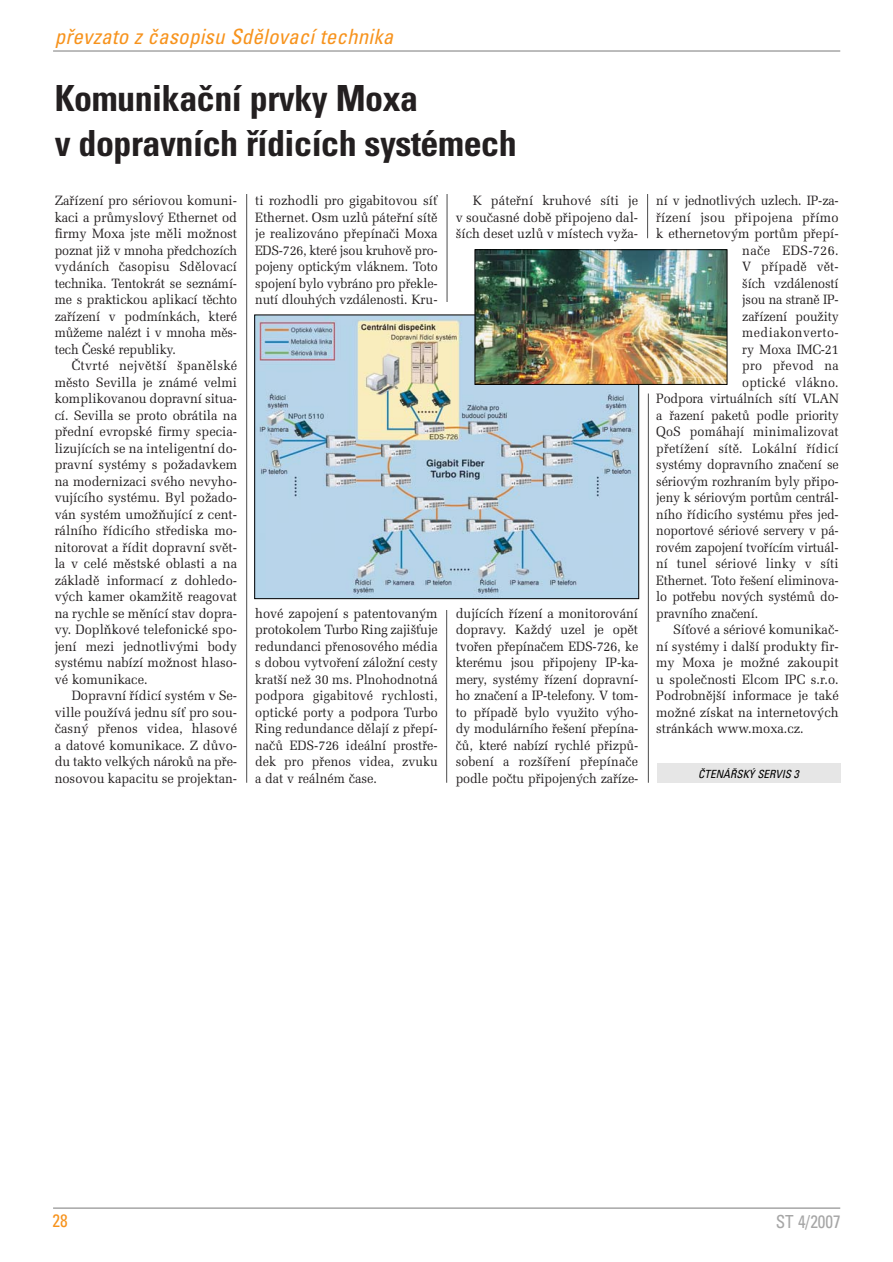
<style>
.page{position:relative;width:893px;height:1262px;background:#fff}
.page>*{position:absolute;margin:0;border:0;box-sizing:border-box;transform-origin:0 0}
.t1{font:700 condensed 36px/45px "Univers CE";letter-spacing:-.015em;color:#231f20}
.t2{font:italic condensed 21px "Univers CE";letter-spacing:.01em;color:#f7931d}
.t3{font:condensed 18px "Univers CE";color:#a6a6a6;scale:.95 1}
.t4{font:condensed 18px "Univers CE";color:#f7931d;scale:.95 1}
.t5{font:13.5px/16.5px "Melior CE";color:#231f20;text-align:justify;scale:.95 1}
.t6{font:13.5px "Melior CE";color:#231f20;scale:.93 1}
.t7{font:13.5px "Melior CE";letter-spacing:.02em;color:#231f20;scale:.93 1}
.t8{font:13.5px "Melior CE";letter-spacing:.035em;color:#231f20;scale:.93 1}
.t9{font:13.5px "Melior CE";letter-spacing:.02em;color:#231f20;scale:.95 1}
.t10{font:italic condensed 11.25px "Univers CE";color:#000}
</style>
<div class="page">
<hr style="left:53px;top:50px;width:787px;height:2px;background:#a6a6a6">
<hr style="left:53px;top:1207px;width:787px;height:1px;background:#a6a6a6">
<hr style="left:246px;top:193px;width:1px;height:589px;background:#4d4d4d">
<hr style="left:447px;top:193px;width:1px;height:109px;background:#4d4d4d">
<hr style="left:647px;top:193px;width:1px;height:45px;background:#4d4d4d">
<hr style="left:446px;top:610px;width:1px;height:172px;background:#4d4d4d">
<hr style="left:648px;top:393px;width:1px;height:389px;background:#4d4d4d">
<div style="left:657px;top:763px;width:183px;height:20px;background:#e6e6e6"></div>
<img style="left:256px;top:317px;width:381px;height:280px">
<div style="left:254px;top:315px;width:385px;height:284px;border:1px solid #000"></div>
<img style="left:476px;top:251px;width:249px;height:131px">
<div style="left:474px;top:249px;width:253px;height:135px;border:1px solid #000"></div>
<h2 class="t2" style="left:55px;top:29px;width:340px">převzato z časopisu Sdělovací technika</h2>
<h1 class="t1" style="left:55px;top:80px;width:463px">Komunikační prvky Moxa<br>v dopravních řídicích systémech</h1>
<p class="t5" style="left:55px;top:193px;width:194px">Zařízení pro sériovou komuni&shy;kaci a průmyslový Ethernet od firmy Moxa jste měli možnost poznat již v mnoha předchozích vydáních časopisu Sdělovací technika. Tentokrát se seznámí&shy;me s praktickou aplikací těchto zařízení v podmínkách, které můžeme nalézt i v mnoha měs&shy;tech České republiky.</p>
<p class="t5" style="left:55px;top:358px;width:194px;text-indent:17px">Čtvrté největší španělské město Sevilla je známé velmi komplikovanou dopravní situa&shy;cí. Sevilla se proto obrátila na přední evropské firmy specia&shy;lizujících se na inteligentní do&shy;pravní systémy s požadavkem na modernizaci svého nevyho&shy;vujícího systému. Byl požado&shy;ván systém umožňující z cent&shy;rálního řídicího střediska mo&shy;nitorovat a řídit dopravní svět&shy;la v celé městské oblasti a na základě informací z dohledo&shy;vých kamer okamžitě reagovat na rychle se měnící stav dopra&shy;vy. Doplňkové telefonické spo&shy;jení mezi jednotlivými body systému nabízí možnost hlaso&shy;vé komunikace.</p>
<p class="t5" style="left:55px;top:688px;width:194px;text-indent:17px">Dopravní řídicí systém v Se&shy;ville používá jednu síť pro sou&shy;časný přenos videa, hlasové a datové komunikace. Z důvo&shy;du takto velkých nároků na pře&shy;nosovou kapacitu se projektan-</p>
<p class="t5" style="left:255px;top:193px;width:194px">ti rozhodli pro gigabitovou síť Ethernet. Osm uzlů páteřní sítě je realizováno přepínači Moxa EDS-726, které jsou kruhově pro&shy;pojeny optickým vláknem. Toto spojení bylo vybráno pro překle&shy;nutí dlouhých vzdálenosti. Kru-</p>
<p class="t5" style="left:455px;top:193px;width:194px;text-indent:17px">K páteřní kruhové síti je v současné době připojeno dal&shy;ších deset uzlů v místech vyža-</p>
<p class="t5" style="left:255px;top:605px;width:194px">hové zapojení s patentovaným protokolem Turbo Ring zajišťuje redundanci přenosového média s dobou vytvoření záložní cesty kratší než 30 ms. Plnohodnotná podpora gigabitové rychlosti, optické porty a podpora Turbo Ring redundance dělají z přepí&shy;načů EDS-726 ideální prostře&shy;dek pro přenos videa, zvuku a dat v reálném čase.</p>
<p class="t5" style="left:455px;top:605px;width:194px">dujících řízení a monitorování dopravy. Každý uzel je opět tvořen přepínačem EDS-726, ke kterému jsou připojeny IP-ka&shy;mery, systémy řízení dopravní&shy;ho značení a IP-telefony. V tom&shy;to případě bylo využito výho&shy;dy modulárního řešení přepína&shy;čů, které nabízí rychlé přizpů&shy;sobení a rozšíření přepínače podle počtu připojených zaříze-</p>
<p class="t6" style="left:656px;top:194px;width:198px">ní v jednotlivých uzlech. IP-za-</p>
<p class="t7" style="left:656px;top:210px;width:198px">řízení jsou připojena přímo</p>
<p class="t5" style="left:656px;top:226px;width:194px">k ethernetovým portům přepí-</p>
<p class="t9" style="left:742px;top:243px;width:103px">nače EDS-726.</p>
<p class="t6" style="left:742px;top:260px;width:105px">V případě vět-</p>
<p class="t6" style="left:742px;top:276px;width:105px">ších vzdáleností</p>
<p class="t6" style="left:742px;top:293px;width:105px">jsou na straně IP-</p>
<p class="t6" style="left:742px;top:309px;width:105px">zařízení použity</p>
<p class="t8" style="left:742px;top:326px;width:105px">mediakonverto-</p>
<p class="t6" style="left:742px;top:342px;width:105px">ry Moxa IMC-21</p>
<p class="t6" style="left:742px;top:359px;width:105px">pro převod na</p>
<p class="t6" style="left:742px;top:375px;width:105px">optické vlákno.</p>
<p class="t6" style="left:656px;top:392px;width:198px">Podpora virtuálních sítí VLAN</p>
<p class="t6" style="left:656px;top:408px;width:198px">a řazení paketů podle priority</p>
<p class="t6" style="left:656px;top:425px;width:198px">QoS pomáhají minimalizovat</p>
<p class="t6" style="left:656px;top:441px;width:197px">přetížení sítě. Lokální řídicí</p>
<p class="t6" style="left:656px;top:458px;width:198px">systémy dopravního značení se</p>
<p class="t6" style="left:656px;top:474px;width:198px">sériovým rozhraním byly připo-</p>
<p class="t6" style="left:656px;top:491px;width:198px">jeny k sériovým portům centrál-</p>
<p class="t6" style="left:656px;top:507px;width:198px">ního řídicího systému přes jed-</p>
<p class="t6" style="left:656px;top:524px;width:198px">noportové sériové servery v pá-</p>
<p class="t6" style="left:656px;top:540px;width:198px">rovém zapojení tvořícím virtuál-</p>
<p class="t6" style="left:656px;top:557px;width:198px">ní tunel sériové linky v síti</p>
<p class="t6" style="left:656px;top:573px;width:198px">Ethernet. Toto řešení eliminova-</p>
<p class="t6" style="left:656px;top:590px;width:198px">lo potřebu nových systémů do-</p>
<p class="t6" style="left:656px;top:606px;width:111px">pravního značení.</p>
<p class="t5" style="left:673px;top:622px;width:176px">Síťové a sériové komunikač-</p>
<p class="t5" style="left:656px;top:638px;width:194px">ní systémy i další produkty fir-</p>
<p class="t5" style="left:656px;top:655px;width:193px">my Moxa je možné zakoupit</p>
<p class="t5" style="left:656px;top:671px;width:193px">u společnosti Elcom IPC s.r.o.</p>
<p class="t5" style="left:656px;top:688px;width:194px">Podrobnější informace je také</p>
<p class="t5" style="left:656px;top:704px;width:193px">možné získat na internetových</p>
<p class="t5" style="left:656px;top:721px;width:157px">stránkách www.moxa.cz.</p>
<p class="t10" style="left:698px;top:769px;width:102px">ČTENÁŘSKÝ SERVIS 3</p>
<h3 class="t4" style="left:53px;top:1214px;width:17px">28</h3>
<h3 class="t3" style="left:775px;top:1214px;width:70px">ST 4/2007</h3>
</div>
